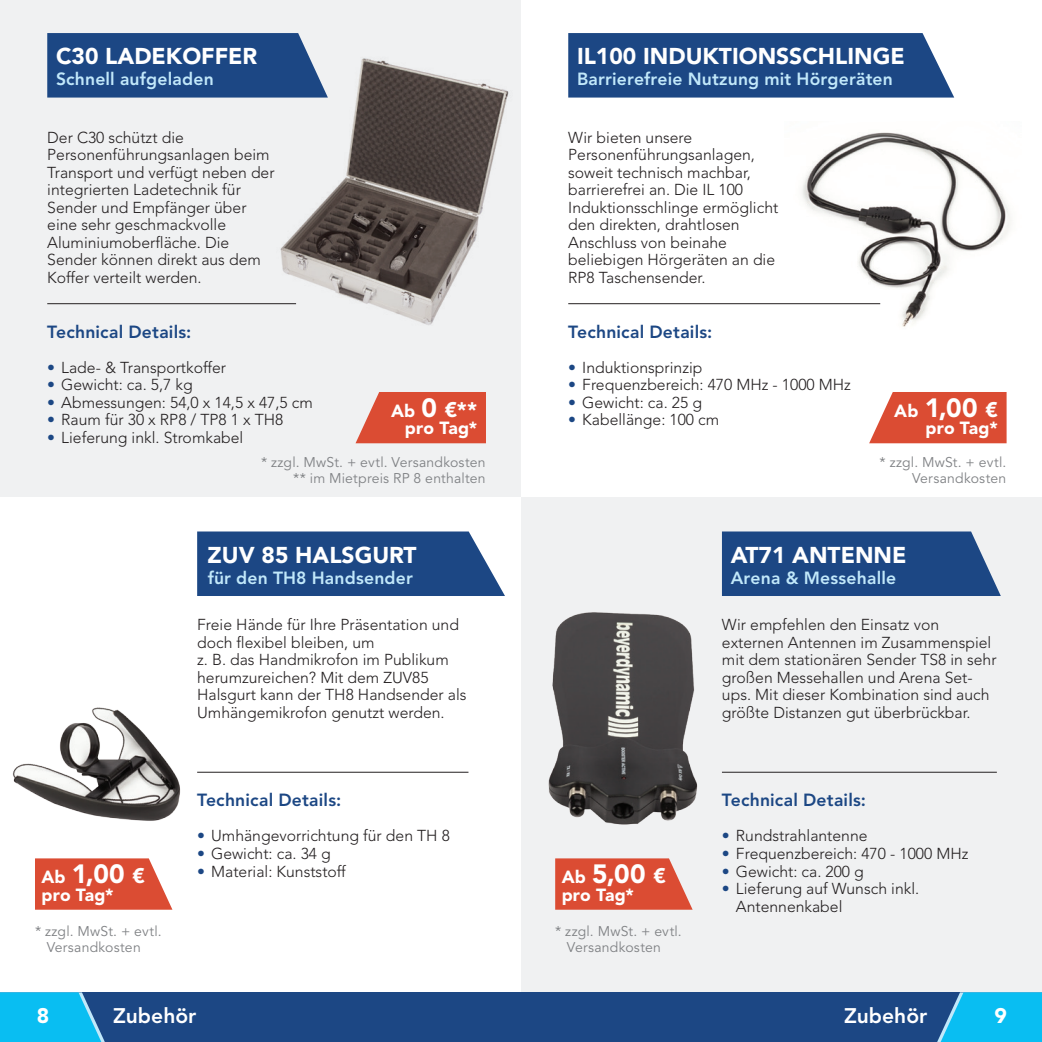
<style>
.page{position:relative;width:1042px;height:1042px;background:#fff}
.page>*{position:absolute;margin:0;border:0;box-sizing:border-box;transform-origin:0 0}
.t1{font:900 26.25px "Avenir LT Std";color:#fff}
.t2{font:900 22.75px "Avenir LT Std";color:#fff}
.t3{font:800 21px "Avenir LT Std";color:#fff}
.t4{font:900 21px "Avenir LT Std";color:#fff}
.t5{font:800 17.5px "Avenir LT Std";letter-spacing:.01em;color:#c1e8fa}
.t6{font:800 17.5px "Avenir LT Std";letter-spacing:.01em;color:#1c4784}
.t7{font:900 17.5px "Avenir LT Std";letter-spacing:.01em;color:#fff}
.t8{font:300 15.75px/17.5px "Avenir LT Std";color:#231f20}
.t9{font:14px/15.8px "Avenir LT Std";letter-spacing:.015em;color:#808285;text-align:right}
.s1{color:#1c4784}
.s2{font-size:17.5px}
.s3{font-size:26.25px}
.s4{font-size:21px}
</style>
<div class="page">
<div style="left:521px;top:497px;width:521px;height:495px;background:#f0f1f2"></div>
<div style="left:0;top:992px;width:1042px;height:50px;background:#1c4784"></div>
<svg style="left:0;top:992px;width:105px;height:50px;background:#11b1e5"></svg>
<svg style="left:937px;top:992px;width:105px;height:50px;background:#11b1e5"></svg>
<img style="left:784px;top:132px;width:227px;height:195px">
<div style="left:0;top:0;width:521px;height:497px;background:#f0f1f2"></div>
<svg style="left:722px;top:531px;width:279px;height:65px;background:#28518a"></svg>
<div style="left:47px;top:33px;width:260px;height:65px;background:#1c4784"></div>
<svg style="left:568px;top:33px;width:386px;height:65px;background:#264f89"></svg>
<svg style="left:197px;top:531px;width:308px;height:65px;background:#2b538c"></svg>
<img style="left:12px;top:707px;width:169px;height:114px">
<img style="left:548px;top:612px;width:150px;height:213px">
<hr style="left:568px;top:303px;width:312px;height:1px;background:#231f20">
<hr style="left:722px;top:772px;width:275px;height:1px;background:#231f20">
<hr style="left:47px;top:303px;width:249px;height:1px;background:#231f20">
<hr style="left:197px;top:772px;width:271px;height:1px;background:#231f20">
<svg style="left:355px;top:392px;width:131px;height:51px;background:#dc5b45"></svg>
<svg style="left:869px;top:392px;width:137px;height:51px;background:#de5b44"></svg>
<svg style="left:35px;top:858px;width:137px;height:51px;background:#de5c45"></svg>
<svg style="left:555px;top:858px;width:137px;height:51px;background:#dc5b44"></svg>
<img style="left:277px;top:51px;width:232px;height:274px">
<h2 class="t2" style="left:56px;top:43px;width:203px">C30 LADEKOFFER</h2>
<h2 class="t2" style="left:577px;top:43px;width:329px">IL100 INDUKTIONSSCHLINGE</h2>
<p class="t5" style="left:56px;top:69px;width:159px">Schnell aufgeladen</p>
<p class="t5" style="left:577px;top:69px;width:317px">Barrierefreie Nutzung mit Hörgeräten</p>
<p class="t8" style="left:47px;top:129px;width:229px">Der C30 schützt die<br>Personenführungsanlagen beim<br>Transport und verfügt neben der integrierten Ladetechnik für<br>Sender und Empfänger über eine sehr geschmackvolle<br>Aluminiumoberfläche. Die<br>Sender können direkt aus dem<br>Koffer verteilt werden.</p>
<p class="t8" style="left:568px;top:129px;width:212px">Wir bieten unsere<br>Personenführungsanlagen, soweit technisch machbar, barrierefrei an. Die IL 100<br>Induktionsschlinge ermöglicht den direkten, drahtlosen<br>Anschluss von beinahe beliebigen Hörgeräten an die<br>RP8 Taschensender.</p>
<p class="t6" style="left:47px;top:321px;width:146px">Technical Details:</p>
<p class="t8" style="left:47px;top:358px;width:180px"><span class="s1">•</span> Lade- &amp; Transportkoffer</p>
<p class="t8" style="left:47px;top:376px;width:147px"><span class="s1">•</span> Gewicht: ca. 5,7 kg</p>
<p class="t8" style="left:47px;top:393px;width:267px"><span class="s1">•</span> Abmessungen: 54,0 x 14,5 x 47,5 cm</p>
<p class="t8" style="left:47px;top:411px;width:238px"><span class="s1">•</span> Raum für 30 x RP8 / TP8 1 x TH8</p>
<p class="t8" style="left:47px;top:428px;width:198px"><span class="s1">•</span> Lieferung inkl. Stromkabel</p>
<h3 class="t4" style="left:391px;top:397px;width:87px"><span class="s2">Ab</span> <span class="s3">0</span> €**</h3>
<p class="t7" style="left:405px;top:417px;width:74px">pro Tag*</p>
<p class="t9" style="left:261px;top:454px;width:226px">* zzgl. MwSt. + evtl. Versandkosten ** im Mietpreis RP 8 enthalten</p>
<p class="t6" style="left:568px;top:321px;width:146px">Technical Details:</p>
<p class="t8" style="left:568px;top:358px;width:136px"><span class="s1">•</span> Induktionsprinzip</p>
<p class="t8" style="left:568px;top:376px;width:284px"><span class="s1">•</span> Frequenzbereich: 470 MHz - 1000 MHz</p>
<p class="t8" style="left:568px;top:393px;width:135px"><span class="s1">•</span> Gewicht: ca. 25 g</p>
<p class="t8" style="left:568px;top:411px;width:152px"><span class="s1">•</span> Kabellänge: 100 cm</p>
<h1 class="t1" style="left:894px;top:392px;width:105px"><span class="s2">Ab</span> 1,00 <span class="s4">€</span></h1>
<p class="t7" style="left:925px;top:417px;width:74px">pro Tag*</p>
<p class="t9" style="left:879px;top:454px;width:128px">* zzgl. MwSt. + evtl.<br>Versandkosten</p>
<h2 class="t2" style="left:208px;top:541px;width:210px">ZUV 85 HALSGURT</h2>
<p class="t5" style="left:208px;top:567px;width:207px">für den TH8 Handsender</p>
<h1 class="t1" style="left:41px;top:858px;width:105px"><span class="s2">Ab</span> 1,00 <span class="s4">€</span></h1>
<p class="t7" style="left:41px;top:884px;width:74px">pro Tag*</p>
<p class="t8" style="left:197px;top:616px;width:271px">Freie Hände für Ihre Präsentation und doch flexibel bleiben, um<br>z. B. das Handmikrofon im Publikum herumzureichen? Mit dem ZUV85<br>Halsgurt kann der TH8 Handsender als Umhängemikrofon genutzt werden.</p>
<p class="t6" style="left:197px;top:790px;width:146px">Technical Details:</p>
<p class="t8" style="left:197px;top:827px;width:254px"><span class="s1">•</span> Umhängevorrichtung für den TH 8</p>
<p class="t8" style="left:197px;top:845px;width:135px"><span class="s1">•</span> Gewicht: ca. 34 g</p>
<p class="t8" style="left:197px;top:862px;width:150px"><span class="s1">•</span> Material: Kunststoff</p>
<h1 class="t1" style="left:562px;top:858px;width:106px"><span class="s2">Ab</span> 5,00 <span class="s4">€</span></h1>
<p class="t7" style="left:562px;top:884px;width:74px">pro Tag*</p>
<p class="t9" style="left:47px;top:924px;width:116px;text-align:left;text-indent:-12px">* zzgl. MwSt. + evtl.<br>Versandkosten</p>
<p class="t9" style="left:567px;top:924px;width:116px;text-align:left;text-indent:-12px">* zzgl. MwSt. + evtl.<br>Versandkosten</p>
<h2 class="t2" style="left:731px;top:541px;width:177px">AT71 ANTENNE</h2>
<p class="t5" style="left:731px;top:567px;width:167px">Arena &amp; Messehalle</p>
<p class="t8" style="left:722px;top:616px;width:276px">Wir empfehlen den Einsatz von externen Antennen im Zusammenspiel mit dem stationären Sender TS8 in sehr großen Messehallen und Arena Set&shy;ups. Mit dieser Kombination sind auch größte Distanzen gut überbrückbar.</p>
<p class="t6" style="left:722px;top:790px;width:146px">Technical Details:</p>
<p class="t8" style="left:722px;top:827px;width:147px"><span class="s1">•</span> Rundstrahlantenne</p>
<p class="t8" style="left:722px;top:845px;width:248px"><span class="s1">•</span> Frequenzbereich: 470 - 1000 MHz</p>
<p class="t8" style="left:722px;top:862px;width:143px"><span class="s1">•</span> Gewicht: ca. 200 g</p>
<p class="t8" style="left:736px;top:880px;width:185px;text-indent:-14px"><span class="s1">•</span> Lieferung auf Wunsch inkl.<br>Antennenkabel</p>
<h3 class="t3" style="left:113px;top:1003px;width:85px">Zubehör</h3>
<h3 class="t3" style="left:844px;top:1003px;width:85px">Zubehör</h3>
<h3 class="t4" style="left:37px;top:1002px;width:14px">8</h3>
<h3 class="t4" style="left:994px;top:1002px;width:14px">9</h3>
</div>
